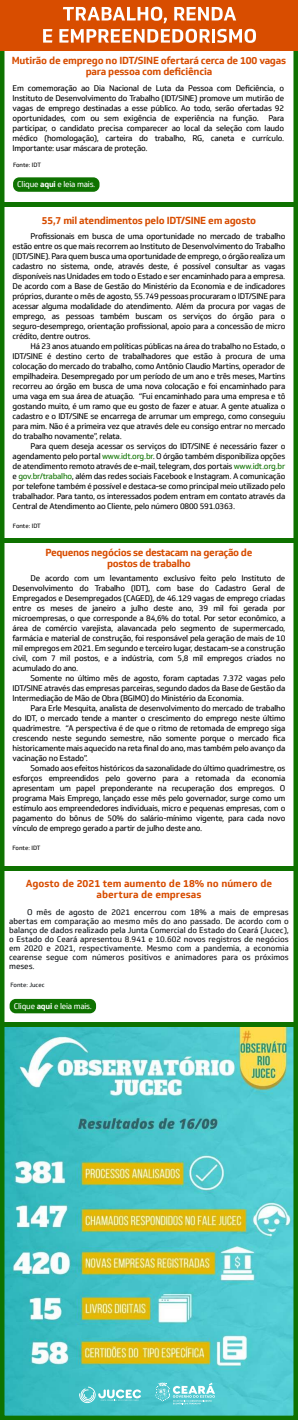
<style>
.page{position:relative;width:298px;height:1420px;background:#fff}
.page>*{position:absolute;margin:0;border:0;box-sizing:border-box;transform-origin:0 0}
.t1{font:700 10px/11px "Soleto";letter-spacing:-.025em;color:#d84d00;text-align:center}
.t2{font:700 10px/11px "Soleto";color:#d84d00;text-align:center}
.t3{font:8px/10px "Soleto";letter-spacing:-.025em;color:#000;text-align:justify}
.t4{font:8px/9px "Soleto";color:#0c1014;text-align:justify}
.t5{font:8px "Soleto";letter-spacing:-.025em;color:#fff}
.t6{font:6px "Soleto";letter-spacing:-.01em;color:#000}
.t7{font:6px "Soleto";letter-spacing:-.005em;color:#0c1014}
.s1{font-weight:700}
.s2{color:#0e7200}
</style>
<div class="page">
<img style="left:5px;top:1026px;width:288px;height:389px">
<svg style="left:79px;top:1386px;width:62px;height:17px"></svg>
<svg style="left:155px;top:1382px;width:60px;height:22px"></svg>
<div style="left:0;top:31px;width:298px;height:1389px;border:4px solid #0e7200"></div>
<div style="left:0;top:0;width:298px;height:50px;background:#d84d00"></div>
<svg style="left:63px;top:7px;width:104px;height:16px"></svg>
<svg style="left:174px;top:7px;width:62px;height:13px"></svg>
<svg style="left:43px;top:29px;width:9px;height:14px"></svg>
<svg style="left:59px;top:29px;width:151px;height:14px"></svg>
<hr style="left:212px;top:29px;width:3px;height:14px;background:#fff">
<svg style="left:217px;top:29px;width:39px;height:14px"></svg>
<div style="left:2px;top:538px;width:293px;height:5px;background:#0e7200"></div>
<hr style="left:2px;top:866px;width:293px;height:4px;background:#0e7200">
<div style="left:2px;top:202px;width:293px;height:5px;background:#0e7200"></div>
<div style="left:10px;top:999px;width:86px;height:14px;background:#0e7200;border-radius:6px"></div>
<hr style="left:2px;top:1022px;width:293px;height:4px;background:#0e7200">
<div style="left:13px;top:177px;width:86px;height:15px;background:#0e7200;border-radius:6px"></div>
<p class="t1" style="left:12px;top:55px;width:276px">Mutirão de emprego no IDT/SINE ofertará cerca de 100 vagas para pessoa com deficiência</p>
<p class="t3" style="left:13px;top:83px;width:273px">Em comemoração ao Dia Nacional de Luta da Pessoa com Deficiência, o Instituto de Desenvolvimento do Trabalho (IDT/SINE) promove um mutirão de vagas de emprego destinadas a esse público. Ao todo, serão ofertadas 92 oportunidades, com ou sem exigência de experiência na função. Para participar, o candidato precisa comparecer ao local da seleção com laudo médico (homologação), carteira do trabalho, RG, caneta e currículo.<br>Importante: usar máscara de proteção.</p>
<p class="t6" style="left:13px;top:162px;width:29px">Fonte: IDT</p>
<p class="t5" style="left:17px;top:179px;width:80px">Clique <span class="s1">aqui</span> e leia mais.</p>
<p class="t1" style="left:42px;top:215px;width:216px">55,7 mil atendimentos pelo IDT/SINE em agosto</p>
<p class="t3" style="left:13px;top:231px;width:274px;text-indent:18px">Profissionais em busca de uma oportunidade no mercado de trabalho estão entre os que mais recorrem ao Instituto de Desenvolvimento do Trabalho (IDT/SINE). Para quem busca uma oportunidade de emprego, o órgão realiza um cadastro no sistema, onde, através deste, é possível consultar as vagas disponíveis nas Unidades em todo o Estado e ser encaminhado para a empresa.<br>De acordo com a Base de Gestão do Ministério da Economia e de indicadores próprios, durante o mês de agosto, 55.749 pessoas procuraram o IDT/SINE para acessar alguma modalidade do atendimento. Além da procura por vagas de emprego, as pessoas também buscam os serviços do órgão para o seguro-desemprego, orientação profissional, apoio para a concessão de micro crédito, dentre outros.</p>
<p class="t3" style="left:13px;top:341px;width:274px;text-indent:18px">Há 23 anos atuando em políticas públicas na área do trabalho no Estado, o IDT/SINE é destino certo de trabalhadores que estão à procura de uma colocação do mercado do trabalho, como Antônio Claudio Martins, operador de empilhadeira. Desempregado por um período de um ano e três meses, Martins recorreu ao órgão em busca de uma nova colocação e foi encaminhado para uma vaga em sua área de atuação. “Fui encaminhado para uma empresa e tô gostando muito, é um ramo que eu gosto de fazer e atuar. A gente atualiza o cadastro e o IDT/SINE se encarrega de arrumar um emprego, como conseguiu para mim. Não é a primeira vez que através dele eu consigo entrar no mercado do trabalho novamente”, relata.</p>
<p class="t3" style="left:13px;top:441px;width:274px;text-indent:18px">Para quem deseja acessar os serviços do IDT/SINE é necessário fazer o agendamento pelo portal <span class="s2">www.idt.org.br</span>. O órgão também disponibiliza opções de atendimento remoto através de e-mail, telegram, dos portais <span class="s2">www.idt.org.br </span>e <span class="s2">gov.br/trabalho</span>, além das redes sociais Facebook e Instagram. A comunicação por telefone também é possível e destaca-se como principal meio utilizado pelo trabalhador. Para tanto, os interessados podem entram em contato através da Central de Atendimento ao Cliente, pelo número 0800 591.0363.</p>
<p class="t6" style="left:13px;top:523px;width:29px">Fonte: IDT</p>
<p class="t1" style="left:46px;top:547px;width:208px">Pequenos negócios se destacam na geração de postos de trabalho</p>
<p class="t3" style="left:13px;top:573px;width:274px;text-indent:18px">De acordo com um levantamento exclusivo feito pelo Instituto de Desenvolvimento do Trabalho (IDT), com base do Cadastro Geral de Empregados e Desempregados (CAGED), de 46.129 vagas de emprego criadas entre os meses de janeiro a julho deste ano, 39 mil foi gerada por microempresas, o que corresponde a 84,6% do total. Por setor econômico, a área de comércio varejista, alavancada pelo segmento de supermercado, farmácia e material de construção, foi responsável pela geração de mais de 10 mil empregos em 2021. Em segundo e terceiro lugar, destacam-se a construção civil, com 7 mil postos, e a indústria, com 5,8 mil empregos criados no acumulado do ano.</p>
<p class="t3" style="left:13px;top:673px;width:274px;text-indent:18px">Somente no último mês de agosto, foram captadas 7.372 vagas pelo IDT/SINE através das empresas parceiras, segundo dados da Base de Gestão da Intermediação de Mão de Obra (BGIMO) do Ministério da Economia.</p>
<p class="t3" style="left:13px;top:703px;width:274px;text-indent:18px">Para Erle Mesquita, analista de desenvolvimento do mercado de trabalho do IDT, o mercado tende a manter o crescimento do emprego neste último quadrimestre. “A perspectiva é de que o ritmo de retomada de emprego siga crescendo neste segundo semestre, não somente porque o mercado fica historicamente mais aquecido na reta final do ano, mas também pelo avanço da vacinação no Estado”.</p>
<p class="t3" style="left:13px;top:763px;width:274px;text-indent:18px">Somado aos efeitos históricos da sazonalidade do último quadrimestre, os esforços empreendidos pelo governo para a retomada da economia apresentam um papel preponderante na recuperação dos empregos. O programa Mais Emprego, lançado esse mês pelo governador, surge como um estímulo aos empreendedores individuais, micro e pequenas empresas, com o pagamento do bônus de 50% do salário-mínimo vigente, para cada novo vínculo de emprego gerado a partir de julho deste ano.</p>
<p class="t6" style="left:13px;top:844px;width:29px">Fonte: IDT</p>
<p class="t2" style="left:26px;top:878px;width:248px">Agosto de 2021 tem aumento de 18% no número de abertura de empresas</p>
<p class="t4" style="left:9px;top:908px;width:281px;text-indent:18px">O mês de agosto de 2021 encerrou com 18% a mais de empresas abertas em comparação ao mesmo mês do ano passado. De acordo com o balanço de dados realizado pela Junta Comercial do Estado do Ceará (Jucec), o Estado do Ceará apresentou 8.941 e 10.602 novos registros de negócios em 2020 e 2021, respectivamente. Mesmo com a pandemia, a economia cearense segue com números positivos e animadores para os próximos meses.</p>
<p class="t7" style="left:11px;top:981px;width:35px">Fonte: Jucec</p>
<p class="t5" style="left:14px;top:1001px;width:80px">Clique <span class="s1">aqui</span> e leia mais.</p>
</div>
